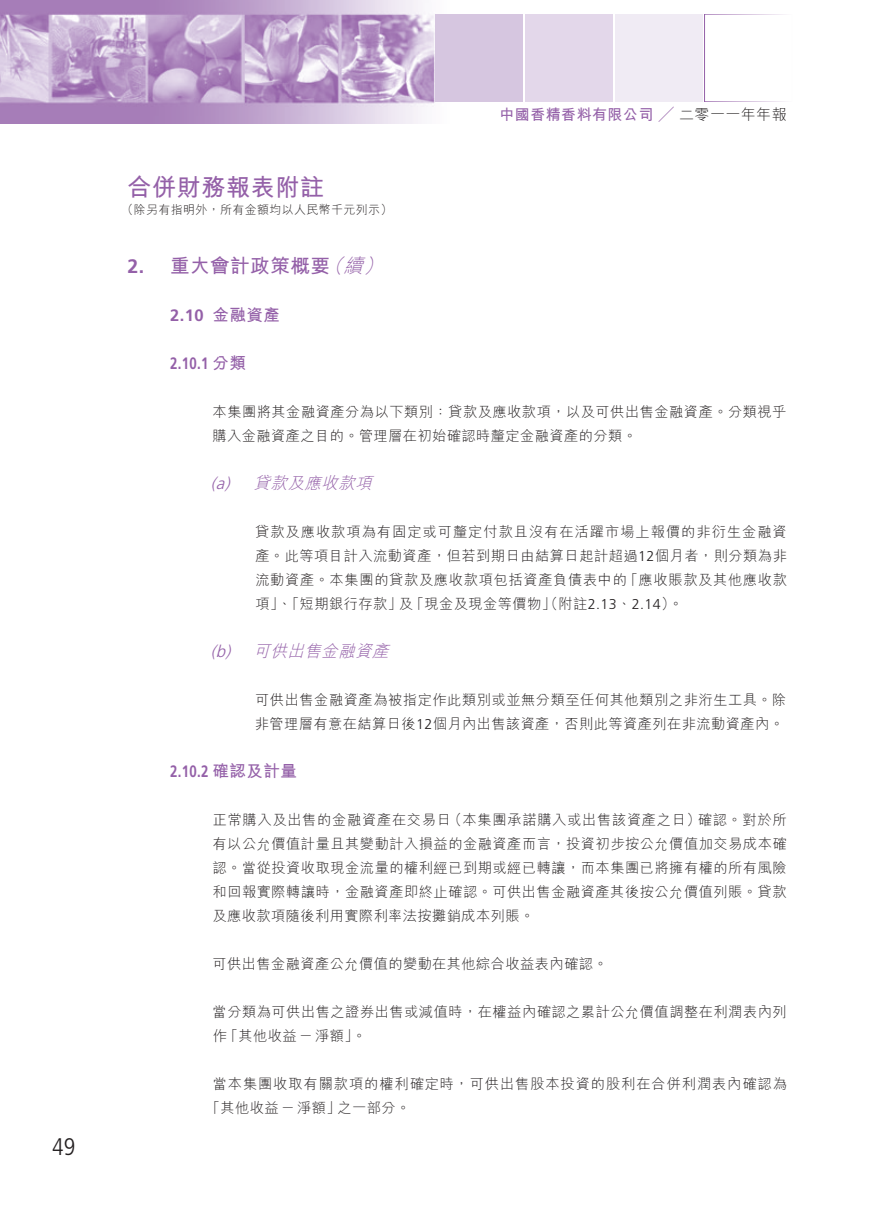
<style>
.page{position:relative;width:893px;height:1212px;background:#fff}
.page>*{position:absolute;margin:0;border:0;box-sizing:border-box;transform-origin:0 0}
.t1{font:700 24px "M Hei HK";letter-spacing:.03em;color:#9460a8}
.t2{font:300 condensed 24px "Frutiger LT Std";color:#231f20}
.t3{font:700 19.5px "M Hei HK";letter-spacing:.03em;color:#9460a8}
.t4{font:italic 300 16.5px "M Hei HK";color:#9460a8}
.t5{font:700 16.5px "Frutiger LT Std";color:#9460a8;scale:.8 1}
.t6{font:700 16.5px "Frutiger LT Std";color:#9460a8}
.t7{font:700 15px "M Hei HK";letter-spacing:.03em;color:#9460a8}
.t8{font:300 14.25px/24px "M Hei HK";letter-spacing:.035em;color:#231f20}
.t9{font:300 14.25px/24px "M Hei HK";letter-spacing:.065em;color:#231f20}
.t10{font:300 12px "M Hei HK";letter-spacing:.03em;color:#231f20}
.s1{font-weight:300;color:#231f20}
.s2{font-family:"Frutiger LT Std"}
.s3{font-weight:300;font-style:italic}
.s4{font-family:"M Hei HK"}
</style>
<div class="page">
<img style="left:0;top:0;width:436px;height:123px">
<div style="left:436px;top:14px;width:87px;height:88px;background:#d6c6e0"></div>
<div style="left:525px;top:14px;width:88px;height:88px;background:#e3d7ea"></div>
<div style="left:615px;top:14px;width:87px;height:88px;background:#f0ebf4"></div>
<div style="left:704px;top:14px;width:88px;height:88px;border:1px solid #9460a8"></div>
<h1 class="t2" style="left:52px;top:1133px;width:25px">49</h1>
<h1 class="t1" style="left:128px;top:170px;width:198px">合併財務報表附註</h1>
<p class="t10" style="left:122px;top:201px;width:273px">（除另有指明外，所有金額均以人民幣千元列示）</p>
<p class="t7" style="left:500px;top:104px;width:289px">中國香精香料有限公司 ╱ <span class="s1">二零一一年年報</span></p>
<h2 class="t3" style="left:128px;top:251px;width:264px"><span class="s2">2.</span> 重大會計政策概要<span class="s3">（續）</span></h2>
<p class="t6" style="left:170px;top:305px;width:111px">2.10 <span class="s4">金融資產</span></p>
<p class="t5" style="left:170px;top:353px;width:96px">2.10.1 <span class="s4">分類</span></p>
<p class="t8" style="left:212px;top:399px;width:576px">本集團將其金融資產分為以下類別：貸款及應收款項，以及可供出售金融資產。分類視乎購入金融資產之目的。管理層在初始確認時釐定金融資產的分類。</p>
<p class="t4" style="left:211px;top:471px;width:168px"><span class="s2">(a)</span> 貸款及應收款項</p>
<p class="t8" style="left:255px;top:519px;width:533px;text-align:justify">貸款及應收款項為有固定或可釐定付款且沒有在活躍市場上報價的非衍生金融資產。此等項目計入流動資產，但若到期日由結算日起計超過<span class="s2">12</span>個月者，則分類為非流動資產。本集團的貸款及應收款項包括資產負債表中的「應收賬款及其他應收款項」、「短期銀行存款」及「現金及現金等價物」（附註<span class="s2">2.13</span>、<span class="s2">2.14</span>）。</p>
<p class="t4" style="left:211px;top:639px;width:185px"><span class="s2">(b)</span> 可供出售金融資產</p>
<p class="t8" style="left:255px;top:687px;width:533px">可供出售金融資產為被指定作此類別或並無分類至任何其他類別之非洐生工具。除非管理層有意在結算日後<span class="s2">12</span>個月內出售該資產，否則此等資產列在非流動資產內。</p>
<p class="t5" style="left:170px;top:761px;width:160px">2.10.2 <span class="s4">確認及計量</span></p>
<p class="t8" style="left:212px;top:807px;width:576px;text-align:justify">正常購入及出售的金融資產在交易日（本集團承諾購入或出售該資產之日）確認。對於所有以公允價值計量且其變動計入損益的金融資產而言，投資初步按公允價值加交易成本確認。當從投資收取現金流量的權利經已到期或經已轉讓，而本集團已將擁有權的所有風險和回報實際轉讓時，金融資產即終止確認。可供出售金融資產其後按公允價值列賬。貸款及應收款項隨後利用實際利率法按攤銷成本列賬。</p>
<p class="t8" style="left:213px;top:951px;width:397px">可供出售金融資產公允價值的變動在其他綜合收益表內確認。</p>
<p class="t8" style="left:213px;top:999px;width:576px">當分類為可供出售之證券出售或減值時，在權益內確認之累計公允價值調整在利潤表內列作「其他收益－淨額」。</p>
<p class="t9" style="left:206px;top:1071px;width:583px;text-indent:7px">當本集團收取有關款項的權利確定時，可供出售股本投資的股利在合併利潤表內確認為「其他收益－淨額」之一部分。</p>
</div>
